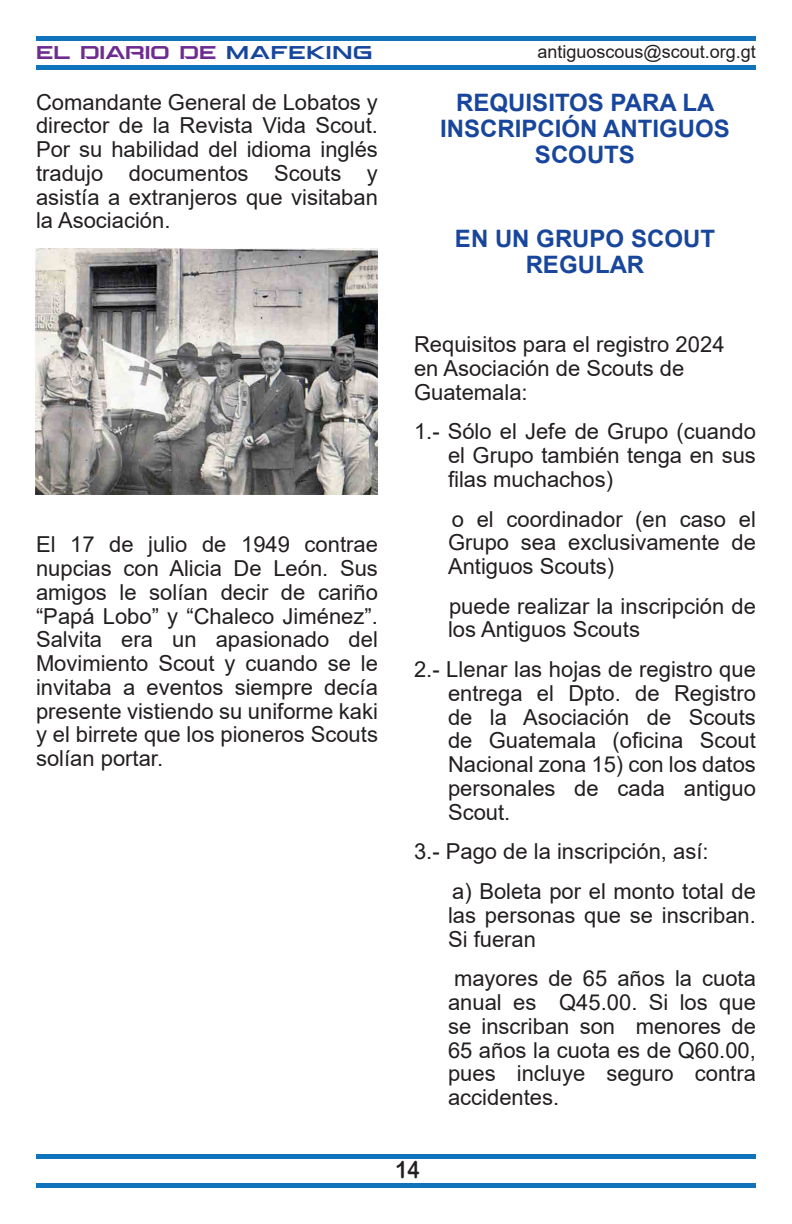
<style>
.page{position:relative;width:792px;height:1224px;background:#fff}
.page>*{position:absolute;margin:0;border:0;box-sizing:border-box;transform-origin:0 0}
.t1{font:700 24px/25.8px "Arial";color:#18469d;text-align:center}
.t2{font:24px "Arial Rounded MT Bold";color:#231f20;scale:.85 1}
.t3{font:22px/23.8px "Arial";color:#231f20;text-align:justify}
.t4{font:18px "Arial";color:#231f20}
.t5{font:18px "Aspire SC";letter-spacing:.025em;color:#6e2c91}
.s1{color:#18469d}
</style>
<div class="page">
<div style="left:36px;top:1183px;width:720px;height:5px;background:#1074bc"></div>
<div style="left:36px;top:1154px;width:720px;height:5px;background:#1074bc"></div>
<div style="left:36px;top:65px;width:720px;height:5px;background:#1074bc"></div>
<hr style="left:36px;top:36px;width:720px;height:4px;background:#1074bc">
<img style="left:36px;top:248px;width:342px;height:247px">
<p class="t5" style="left:36px;top:40px;width:338px">EL DIARIO DE <span class="s1">MAFEKING</span></p>
<p class="t4" style="left:538px;top:39px;width:220px">antiguoscous@scout.org.gt</p>
<p class="t3" style="left:36px;top:90px;width:344px">Comandante General de Lobatos y director de la Revista Vida Scout.<br>Por su habilidad del idioma inglés tradujo documentos Scouts y asistía a extranjeros que visitaban la Asociación.</p>
<p class="t1" style="left:440px;top:90px;width:291px">REQUISITOS PARA LA<br>INSCRIPCIÓN ANTIGUOS<br>SCOUTS</p>
<p class="t1" style="left:455px;top:226px;width:262px">EN UN GRUPO SCOUT<br>REGULAR</p>
<p class="t3" style="left:36px;top:533px;width:344px">El 17 de julio de 1949 contrae nupcias con Alicia De León. Sus amigos le solían decir de cariño “Papá Lobo” y “Chaleco Jiménez”.<br>Salvita era un apasionado del Movimiento Scout y cuando se le invitaba a eventos siempre decía presente vistiendo su uniforme kaki y el birrete que los pioneros Scouts solían portar.</p>
<p class="t3" style="left:414px;top:332px;width:312px;text-align:left">Requisitos para el registro 2024 en Asociación de Scouts de<br>Guatemala:</p>
<p class="t3" style="left:448px;top:420px;width:309px;text-indent:-34px">1.- Sólo el Jefe de Grupo (cuando el Grupo también tenga en sus filas muchachos)</p>
<p class="t3" style="left:448px;top:507px;width:309px">o el coordinador (en caso el Grupo sea exclusivamente de Antiguos Scouts)</p>
<p class="t3" style="left:448px;top:594px;width:309px">puede realizar la inscripción de los Antiguos Scouts</p>
<p class="t3" style="left:448px;top:657px;width:309px;text-indent:-34px">2.- Llenar las hojas de registro que entrega el Dpto. de Registro de la Asociación de Scouts de Guatemala (oficina Scout Nacional zona 15) con los datos personales de cada antiguo Scout.</p>
<p class="t3" style="left:414px;top:840px;width:296px">3.- Pago de la inscripción, así:</p>
<p class="t3" style="left:448px;top:879px;width:309px">a) Boleta por el monto total de las personas que se inscriban.<br>Si fueran</p>
<p class="t3" style="left:448px;top:967px;width:309px">mayores de 65 años la cuota anual es Q45.00. Si los que se inscriban son menores de 65 años la cuota es de Q60.00, pues incluye seguro contra accidentes.</p>
<p class="t2" style="left:395px;top:1156px;width:30px">14</p>
</div>
